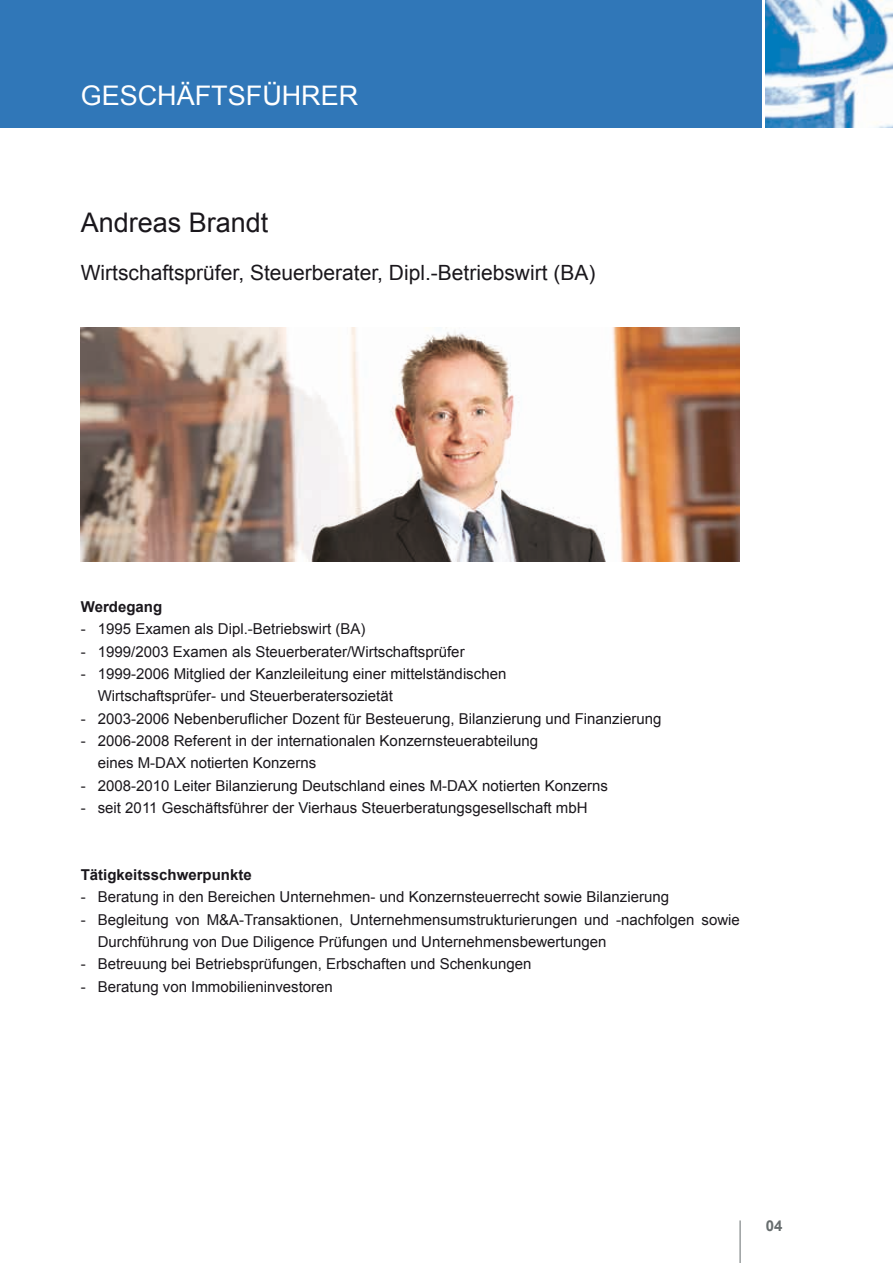
<style>
.page{position:relative;width:893px;height:1263px;background:#fff}
.page>*{position:absolute;margin:0;border:0;box-sizing:border-box;transform-origin:0 0}
.t1{font:27px "Arial";color:#fff}
.t2{font:27px "Arial";color:#1a171c}
.t3{font:21px "Arial";color:#1a171c}
.t4{font:15px/22.4px "Arial";color:#1a171c}
.t5{font:700 15px "Arial";color:#1a171c}
.t6{font:700 15px "Arial";color:#676d6e}
</style>
<div class="page">
<div style="left:0;top:0;width:761px;height:128px;background:#3077b8"></div>
<img style="left:765px;top:0;width:128px;height:128px">
<hr style="left:740px;top:1220px;width:1px;height:43px;background:#676d6e">
<img style="left:81px;top:327px;width:659px;height:234px">
<h1 class="t1" style="left:81px;top:78px;width:279px">GESCHÄFTSFÜHRER</h1>
<h1 class="t2" style="left:81px;top:205px;width:189px">Andreas Brandt</h1>
<h2 class="t3" style="left:81px;top:259px;width:516px">Wirtschaftsprüfer, Steuerberater, Dipl.-Betriebswirt (BA)</h2>
<p class="t5" style="left:81px;top:597px;width:83px">Werdegang</p>
<p class="t4" style="left:98px;top:618px;width:565px">1995 Examen als Dipl.-Betriebswirt (BA)<br>1999/2003 Examen als Steuerberater/Wirtschaftsprüfer<br>1999-2006 Mitglied der Kanzleileitung einer mittelständischen<br>Wirtschaftsprüfer- und Steuerberatersozietät<br>2003-2006 Nebenberuflicher Dozent für Besteuerung, Bilanzierung und Finanzierung 2006-2008 Referent in der internationalen Konzernsteuerabteilung<br>eines M-DAX notierten Konzerns<br>2008-2010 Leiter Bilanzierung Deutschland eines M-DAX notierten Konzerns<br>seit 2011 Geschäftsführer der Vierhaus Steuerberatungsgesellschaft mbH</p>
<p class="t4" style="left:81px;top:618px;width:6px;text-align:justify">- - -</p>
<p class="t4" style="left:81px;top:707px;width:6px">- -</p>
<p class="t4" style="left:81px;top:774px;width:6px">- -</p>
<p class="t5" style="left:81px;top:865px;width:172px">Tätigkeitsschwerpunkte</p>
<p class="t4" style="left:98px;top:886px;width:644px">Beratung in den Bereichen Unternehmen- und Konzernsteuerrecht sowie Bilanzierung Begleitung von M&amp;A-Transaktionen, Unternehmensumstrukturierungen und -nachfolgen sowie Durchführung von Due Diligence Prüfungen und Unternehmensbewertungen<br>Betreuung bei Betriebsprüfungen, Erbschaften und Schenkungen<br>Beratung von Immobilieninvestoren</p>
<p class="t4" style="left:81px;top:886px;width:6px">- -</p>
<p class="t4" style="left:81px;top:953px;width:6px">- -</p>
<p class="t6" style="left:766px;top:1216px;width:18px">04</p>
</div>
